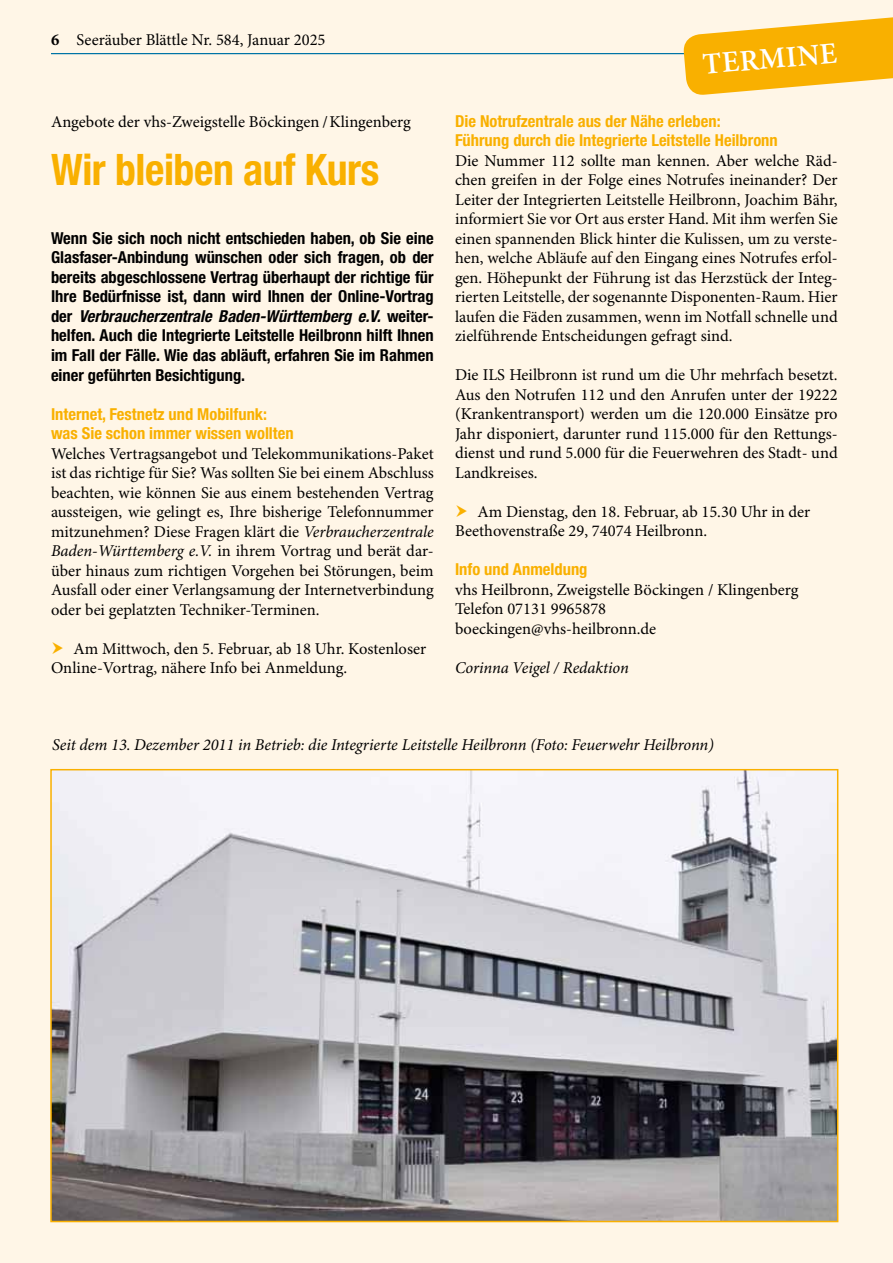
<style>
.page{position:relative;width:893px;height:1263px;background:#fff6e7}
.page>*{position:absolute;margin:0;border:0;box-sizing:border-box;transform-origin:0 0}
.t1{font:700 condensed 43.5px "Helvetica Neue LT Pro";letter-spacing:-.01em;color:#f9b000;scale:.96 1}
.t2{font:600 30px "Minion Pro";color:#fff}
.t3{font:16.5px/19.5px "Minion Pro";color:#000;text-align:justify}
.t4{font:700 condensed 16.5px/19.5px "Helvetica Neue LT Pro";color:#000;text-align:justify}
.t5{font:700 condensed 16.5px/19.5px "Helvetica Neue LT Pro";color:#f9b000}
.t6{font:italic 16.5px "Minion Pro";letter-spacing:-.005em;color:#000}
.s1{font-weight:700}
.s2{font-style:italic}
</style>
<div class="page">
<hr style="left:51px;top:53px;width:787px;height:1px;background:#0074a6">
<svg style="left:682px;top:17px;width:211px;height:78px"></svg>
<img style="left:53px;top:772px;width:782px;height:447px">
<div style="left:50px;top:769px;width:788px;height:453px;border:2px solid #f9b000"></div>
<p class="t3" style="left:51px;top:31px;width:276px"><span class="s1">6</span> Seeräuber Blättle Nr. 584, Januar 2025</p>
<p class="t3" style="left:51px;top:113px;width:361px">Angebote der vhs-Zweigstelle Böckingen / Klingenberg</p>
<h1 class="t1" style="left:51px;top:143px;width:343px">Wir bleiben auf Kurs</h1>
<p class="t4" style="left:51px;top:228px;width:384px">Wenn Sie sich noch nicht entschieden haben, ob Sie eine Glasfaser-Anbindung wünschen oder sich fragen, ob der bereits abgeschlossene Vertrag überhaupt der richtige für Ihre Bedürfnisse ist, dann wird Ihnen der Online-Vortrag der <span class="s2">Verbraucherzentrale Baden-Württemberg e.V.</span> weiter&shy;helfen. Auch die Integrierte Leitstelle Heilbronn hilft Ihnen im Fall der Fälle. Wie das abläuft, erfahren Sie im Rahmen einer geführten Besichtigung.</p>
<p class="t5" style="left:51px;top:404px;width:244px">Internet, Festnetz und Mobilfunk: was Sie schon immer wissen wollten</p>
<p class="t3" style="left:51px;top:444px;width:384px">Welches Vertragsangebot und Telekommunikations-Paket ist das richtige für Sie? Was sollten Sie bei einem Abschluss beachten, wie können Sie aus einem bestehenden Vertrag aussteigen, wie gelingt es, Ihre bisherige Telefonnummer mitzunehmen? Diese Fragen klärt die <span class="s2">Verbraucherzentrale Baden-Württemberg e.V.</span> in ihrem Vortrag und berät dar&shy;über hinaus zum richtigen Vorgehen bei Störungen, beim Ausfall oder einer Verlangsamung der Internetverbindung oder bei geplatzten Techniker-Terminen.</p>
<p class="t3" style="left:51px;top:639px;width:377px;text-indent:23px">Am Mittwoch, den 5. Februar, ab 18 Uhr. Kostenloser<br>Online-Vortrag, nähere Info bei Anmeldung.</p>
<h2 class="t2" style="left:701px;top:46px;width:134px;rotate:-5deg">Ter mine</h2>
<p class="t5" style="left:455px;top:111px;width:324px">Die Notrufzentrale aus der Nähe erleben:<br>Führung durch die Integrierte Leitstelle Heilbronn</p>
<p class="t3" style="left:455px;top:151px;width:384px">Die Nummer 112 sollte man kennen. Aber welche Räd&shy;chen greifen in der Folge eines Notrufes ineinander? Der Leiter der Integrierten Leitstelle Heilbronn, Joachim Bähr, informiert Sie vor Ort aus erster Hand. Mit ihm werfen Sie einen spannenden Blick hinter die Kulissen, um zu verste&shy;hen, welche Abläufe auf den Eingang eines Notrufes erfol&shy;gen. Höhepunkt der Führung ist das Herzstück der Integ&shy;rierten Leitstelle, der sogenannte Disponenten-Raum. Hier laufen die Fäden zusammen, wenn im Notfall schnelle und zielführende Entscheidungen gefragt sind.</p>
<p class="t3" style="left:455px;top:366px;width:384px">Die ILS Heilbronn ist rund um die Uhr mehrfach besetzt.<br>Aus den Notrufen 112 und den Anrufen unter der 19222 (Krankentransport) werden um die 120.000 Einsätze pro Jahr disponiert, darunter rund 115.000 für den Rettungs&shy;dienst und rund 5.000 für die Feuerwehren des Stadt- und Landkreises.</p>
<p class="t3" style="left:455px;top:502px;width:357px;text-indent:23px">Am Dienstag, den 18. Februar, ab 15.30 Uhr in der<br>Beethovenstraße 29, 74074 Heilbronn.</p>
<p class="t5" style="left:455px;top:559px;width:134px">Info und Anmeldung</p>
<p class="t3" style="left:455px;top:580px;width:345px;text-align:left">vhs Heilbronn, Zweigstelle Böckingen / Klingenberg<br>Telefon 07131 9965878 boeckingen@vhs-heilbronn.de</p>
<p class="t6" style="left:455px;top:658px;width:175px">Corinna Veigel / Redaktion</p>
<p class="t6" style="left:52px;top:735px;width:663px">Seit dem 13. Dezember 2011 in Betrieb: die Integrierte Leitstelle Heilbronn (Foto: Feuerwehr Heilbronn)</p>
</div>
